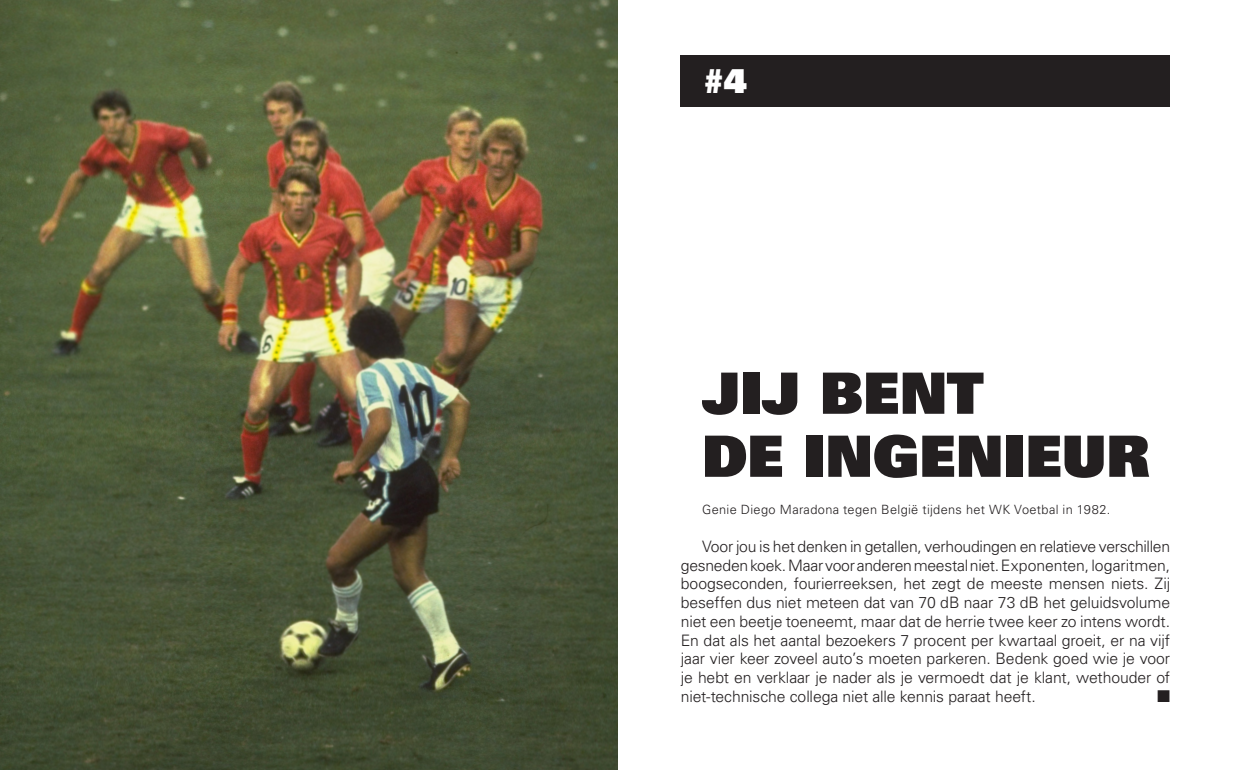
<style>
.page{position:relative;width:1234px;height:770px;background:#fff}
.page>*{position:absolute;margin:0;border:0;box-sizing:border-box;transform-origin:0 0}
.Heading-2019{font:57px "Univers LT Std X Black";color:#231f20}
.Nummering{font:33px "Univers LT Std X Black";color:#fff}
.BROODTEKST-2019{font:300 15.75px/18.8px "Univers LT Std";letter-spacing:-.01em;color:#231f20;text-align:justify}
.BROODTEKST-2019-2{font:15.75px "European Pi Std 3";color:#231f20}
.Subheading-2019{font:300 12.75px "Univers LT Std";letter-spacing:.03em;color:#231f20}
</style>
<div class="page">
<img style="left:0;top:0;width:617px;height:770px">
<div style="left:680px;top:55px;width:489px;height:51px;background:#231f20"></div>
<p class="Nummering" style="left:702px;top:59px;width:46px">#4</p>
<p class="Heading-2019" style="left:702px;top:356px;width:283px">JIJ BENT</p>
<p class="Heading-2019" style="left:702px;top:419px;width:449px">DE INGENIEUR</p>
<p class="Subheading-2019" style="left:702px;top:502px;width:409px">Genie Diego Maradona tegen België tijdens het WK Voetbal in 1982.</p>
<p class="BROODTEKST-2019" style="left:680px;top:537px;width:491px;text-indent:21px">Voor jou is het denken in getallen, verhoudingen en relatieve verschillen gesneden koek. Maar voor anderen meestal niet. Exponenten, logaritmen, boogseconden, fourierreeksen, het zegt de meeste mensen niets. Zij beseffen dus niet meteen dat van 70 dB naar 73 dB het geluidsvolume niet een beetje toeneemt, maar dat de herrie twee keer zo intens wordt.<br>En dat als het aantal bezoekers 7 procent per kwartaal groeit, er na vijf jaar vier keer zoveel auto’s moeten parkeren. Bedenk goed wie je voor je hebt en verklaar je nader als je vermoedt dat je klant, wethouder of niet-technische collega niet alle kennis paraat heeft.</p>
<p class="BROODTEKST-2019-2" style="left:1156px;top:686px;width:15px">■</p>
</div>
